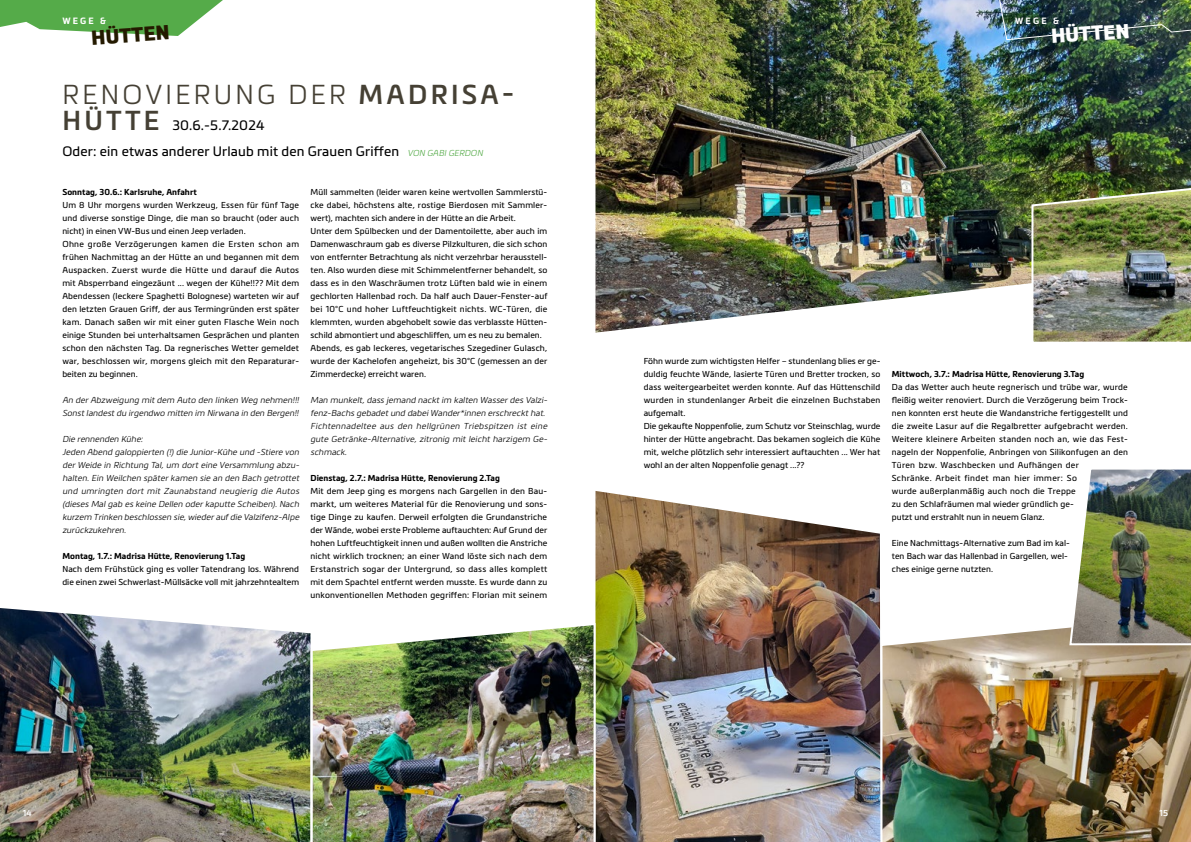
<style>
.page{position:relative;width:1191px;height:842px;background:#fff}
.page>*{position:absolute;margin:0;border:0;box-sizing:border-box;transform-origin:0 0}
.Headline{font:300 27px "Metronic Pro";letter-spacing:.12em;color:#454034}
.Rubrikname_groß{font:900 20px "Metronic Pro";color:#241a00}
.Rubrikname_groß-2{font:900 20px "Metronic Pro";color:#fff}
.Headline-2{font:13.5px "Metronic Pro";letter-spacing:.01em;color:#000}
.Rubrikname_klein{font:700 9px "Metronic Pro";letter-spacing:.24em;color:#fff}
.Absatz_2-Spalter{font:8.5px/13px "Metronic Pro";letter-spacing:.015em;color:#000;text-align:justify}
.Absatz_2-Spalter-2{font:italic 300 8.5px/13px "Metronic Pro";letter-spacing:.01em;color:#000}
.Absatz_2-Spalter-3{font:700 8.5px "Metronic Pro";letter-spacing:.005em;color:#000}
.t1{font:600 8.5px "Metronic Pro";color:#fff}
.s1{font-weight:600}
.s2{font-weight:600;font-size:27px;color:#454034}
.s3{font-weight:300;font-style:italic;font-size:8.5px;color:#55ab49}
</style>
<div class="page">
<img style="left:880px;top:626px;width:311px;height:216px">
<img style="left:0;top:608px;width:309px;height:234px">
<img style="left:595px;top:491px;width:285px;height:351px">
<img style="left:595px;top:0;width:596px;height:333px">
<svg style="left:0;top:0;width:223px;height:36px"></svg>
<img style="left:309px;top:622px;width:287px;height:220px">
<img style="left:993px;top:0;width:198px;height:40px">
<img style="left:1030px;top:185px;width:161px;height:157px">
<img style="left:1068px;top:469px;width:123px;height:177px">
<p class="Rubrikname_klein" style="left:62px;top:15px;width:45px">WEGE &amp;</p>
<p class="Rubrikname_groß" style="left:91px;top:26px;width:80px;rotate:-4deg">HÜTTEN</p>
<p class="Headline" style="left:62px;top:76px;width:453px">RENOVIERUNG DER <span class="s1">MADRISA-</span></p>
<p class="Headline-2" style="left:62px;top:116px;width:204px"><span class="s2">HÜTTE</span> 30.6.-5.7.2024</p>
<p class="Headline-2" style="left:62px;top:142px;width:422px">Oder: ein etwas anderer Urlaub mit den Grauen Griffen <span class="s3">VON GABI GERDON</span></p>
<p class="Absatz_2-Spalter-3" style="left:62px;top:187px;width:136px">Sonntag, 30.6.: Karlsruhe, Anfahrt</p>
<p class="Absatz_2-Spalter" style="left:62px;top:198px;width:238px">Um 8 Uhr morgens wurden Werkzeug, Essen für fünf Tage und diverse sonstige Dinge, die man so braucht (oder auch nicht) in einen VW-Bus und einen Jeep verladen.</p>
<p class="Absatz_2-Spalter" style="left:62px;top:237px;width:238px">Ohne große Verzögerungen kamen die Ersten schon am frühen Nachmittag an der Hütte an und begannen mit dem Auspacken. Zuerst wurde die Hütte und darauf die Autos mit Absperrband eingezäunt ... wegen der Kühe!!?? Mit dem Abendessen (leckere Spaghetti Bolognese) warteten wir auf den letzten Grauen Griff, der aus Termingründen erst später kam. Danach saßen wir mit einer guten Flasche Wein noch einige Stunden bei unterhaltsamen Gesprächen und planten schon den nächsten Tag. Da regnerisches Wetter gemeldet war, beschlossen wir, morgens gleich mit den Reparaturar&shy;beiten zu beginnen.</p>
<p class="Absatz_2-Spalter-2" style="left:62px;top:393px;width:238px">An der Abzweigung mit dem Auto den linken Weg nehmen!!!<br>Sonst landest du irgendwo mitten im Nirwana in den Bergen!!</p>
<p class="Absatz_2-Spalter-2" style="left:62px;top:432px;width:82px">Die rennenden Kühe:</p>
<p class="Absatz_2-Spalter-2" style="left:62px;top:445px;width:238px;text-align:justify">Jeden Abend galoppierten (!) die Junior-Kühe und -Stiere von der Weide in Richtung Tal, um dort eine Versammlung abzu&shy;halten. Ein Weilchen später kamen sie an den Bach getrottet und umringten dort mit Zaunabstand neugierig die Autos (dieses Mal gab es keine Dellen oder kaputte Scheiben). Nach kurzem Trinken beschlossen sie, wieder auf die Valzifenz-Alpe zurückzukehren.</p>
<p class="Absatz_2-Spalter-3" style="left:62px;top:551px;width:184px">Montag, 1.7.: Madrisa Hütte, Renovierung 1.Tag</p>
<p class="Absatz_2-Spalter" style="left:62px;top:562px;width:238px">Nach dem Frühstück ging es voller Tatendrang los. Während die einen zwei Schwerlast-Müllsäcke voll mit jahrzehntealtem</p>
<p class="Absatz_2-Spalter" style="left:310px;top:185px;width:238px">Müll sammelten (leider waren keine wertvollen Sammlerstü&shy;cke dabei, höchstens alte, rostige Bierdosen mit Sammler&shy;wert), machten sich andere in der Hütte an die Arbeit.</p>
<p class="Absatz_2-Spalter" style="left:310px;top:224px;width:238px">Unter dem Spülbecken und der Damentoilette, aber auch im Damenwaschraum gab es diverse Pilzkulturen, die sich schon von entfernter Betrachtung als nicht verzehrbar herausstell&shy;ten. Also wurden diese mit Schimmelentferner behandelt, so dass es in den Waschräumen trotz Lüften bald wie in einem gechlorten Hallenbad roch. Da half auch Dauer-Fenster-auf bei 10°C und hoher Luftfeuchtigkeit nichts. WC-Türen, die klemmten, wurden abgehobelt sowie das verblasste Hütten&shy;schild abmontiert und abgeschliffen, um es neu zu bemalen.</p>
<p class="Absatz_2-Spalter" style="left:310px;top:341px;width:238px">Abends, es gab leckeres, vegetarisches Szegediner Gulasch, wurde der Kachelofen angeheizt, bis 30°C (gemessen an der Zimmerdecke) erreicht waren.</p>
<p class="Absatz_2-Spalter-2" style="left:310px;top:393px;width:238px">Man munkelt, dass jemand nackt im kalten Wasser des Valzi&shy;fenz-Bachs gebadet und dabei Wander*innen erschreckt hat.</p>
<p class="Absatz_2-Spalter-2" style="left:310px;top:419px;width:238px;text-align:justify">Fichtennadeltee aus den hellgrünen Triebspitzen ist eine gute Getränke-Alternative, zitronig mit leicht harzigem Ge&shy;schmack.</p>
<p class="Absatz_2-Spalter-3" style="left:310px;top:473px;width:191px">Dienstag, 2.7.: Madrisa Hütte, Renovierung 2.Tag</p>
<p class="Absatz_2-Spalter" style="left:310px;top:484px;width:238px">Mit dem Jeep ging es morgens nach Gargellen in den Bau&shy;markt, um weiteres Material für die Renovierung und sons&shy;tige Dinge zu kaufen. Derweil erfolgten die Grundanstriche der Wände, wobei erste Probleme auftauchten: Auf Grund der hohen Luftfeuchtigkeit innen und außen wollten die Anstriche nicht wirklich trocknen; an einer Wand löste sich nach dem Erstanstrich sogar der Untergrund, so dass alles komplett mit dem Spachtel entfernt werden musste. Es wurde dann zu unkonventionellen Methoden gegriffen: Florian mit seinem</p>
<p class="Rubrikname_klein" style="left:1015px;top:15px;width:45px">WEGE &amp;</p>
<p class="Rubrikname_groß-2" style="left:1050px;top:24px;width:80px;rotate:-4deg">HÜTTEN</p>
<p class="Absatz_2-Spalter" style="left:643px;top:354px;width:238px">Föhn wurde zum wichtigsten Helfer – stundenlang blies er ge&shy;duldig feuchte Wände, lasierte Türen und Bretter trocken, so dass weitergearbeitet werden konnte. Auf das Hüttenschild wurden in stundenlanger Arbeit die einzelnen Buchstaben aufgemalt.</p>
<p class="Absatz_2-Spalter" style="left:643px;top:419px;width:238px">Die gekaufte Noppenfolie, zum Schutz vor Steinschlag, wurde hinter der Hütte angebracht. Das bekamen sogleich die Kühe mit, welche plötzlich sehr interessiert auftauchten ... Wer hat wohl an der alten Noppenfolie genagt ...??</p>
<p class="Absatz_2-Spalter-3" style="left:891px;top:369px;width:194px">Mittwoch, 3.7.: Madrisa Hütte, Renovierung 3.Tag</p>
<p class="Absatz_2-Spalter" style="left:891px;top:380px;width:238px;text-align:left">Da das Wetter auch heute regnerisch und trübe war, wurde fleißig weiter renoviert. Durch die Verzögerung beim Trock&shy;nen konnten erst heute die Wandanstriche fertiggestellt und die zweite Lasur auf die Regalbretter aufgebracht werden.<br>Weitere kleinere Arbeiten standen noch an, wie das Fest&shy;nageln der Noppenfolie, Anbringen von Silikonfugen an den Türen bzw. Waschbecken und Aufhängen der<br>Schränke. Arbeit findet man hier immer: So<br>wurde außerplanmäßig auch noch die Treppe<br>zu den Schlafräumen mal wieder gründlich ge-<br>putzt und erstrahlt nun in neuem Glanz.</p>
<p class="Absatz_2-Spalter" style="left:891px;top:536px;width:179px;text-align:left">Eine Nachmittags-Alternative zum Bad im kal&shy;ten Bach war das Hallenbad in Gargellen, wel&shy;ches einige gerne nutzten.</p>
<p class="t1" style="left:23px;top:807px;width:11px">14</p>
<p class="t1" style="left:1159px;top:807px;width:10px">15</p>
</div>
